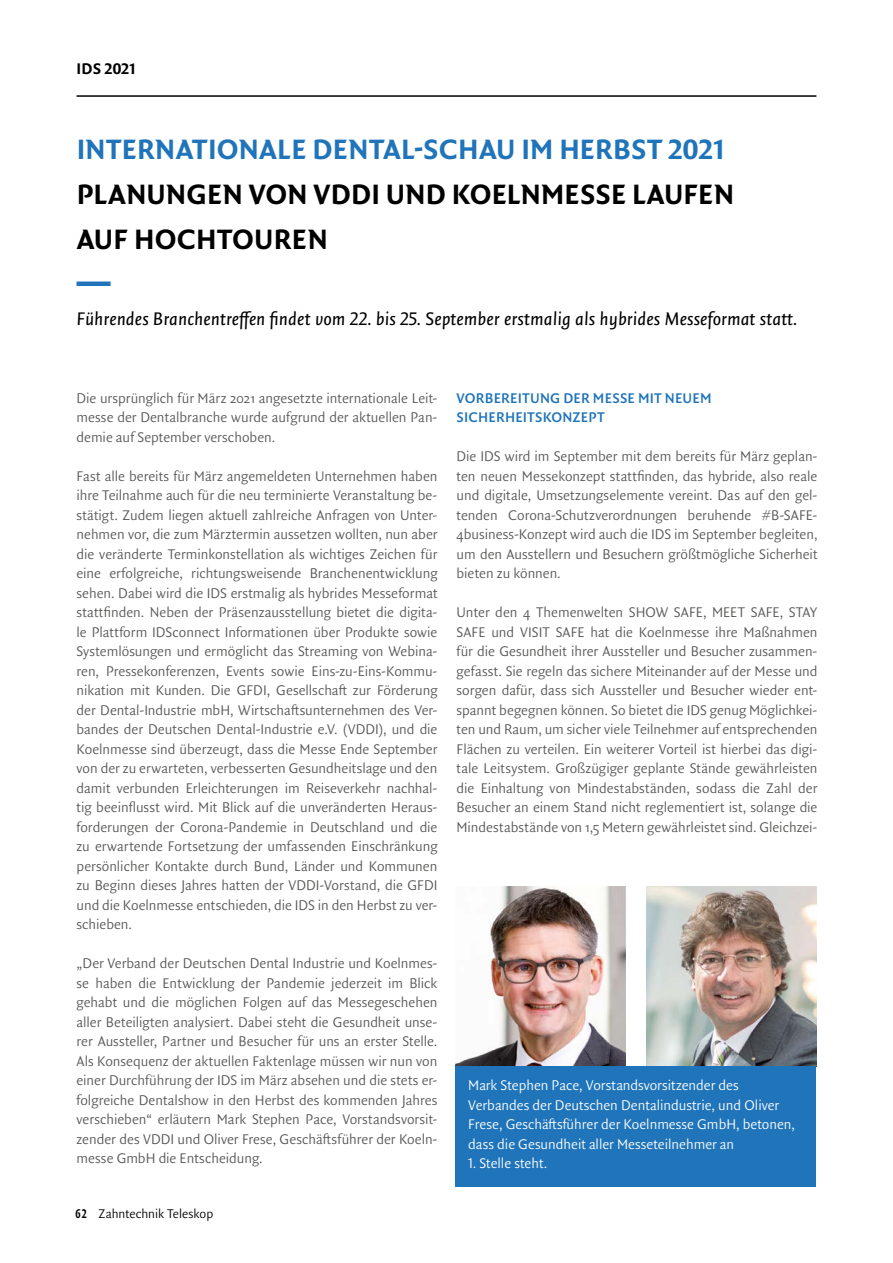
<style>
.page{position:relative;width:893px;height:1263px;background:#fff}
.page>*{position:absolute;margin:0;border:0;box-sizing:border-box;transform-origin:0 0}
.t1{font:30px/45px "Quadraat Sans OT Bld";letter-spacing:.005em;color:#000}
.t2{font:30px "Quadraat Sans OT Bld";letter-spacing:.005em;color:#1f74ba}
.t3{font:italic 19.5px "Quadraat Sans OT";color:#000}
.t4{font:16.5px "Quadraat Sans OT Bld";color:#000}
.t5{font:300 15px/19.5px "Quadraat Sans OT";color:#575756;text-align:justify}
.t6{font:300 15px/19.5px "Quadraat Sans OT";color:#fff}
.t7{font:600 15px/19.5px "Quadraat Sans OT";letter-spacing:.01em;color:#1f74ba}
.t8{font:300 13.5px "Quadraat Sans OT";color:#000}
.s1{font-family:"Quadraat Sans OT Bld";font-weight:400}
</style>
<div class="page">
<hr style="left:77px;top:95px;width:739px;height:2px;background:#000">
<img style="left:455px;top:887px;width:171px;height:179px">
<div style="left:77px;top:281px;width:34px;height:5px;background:#1f74ba"></div>
<img style="left:646px;top:887px;width:170px;height:179px">
<div style="left:455px;top:1066px;width:361px;height:120px;background:#1f74ba"></div>
<p class="t4" style="left:77px;top:57px;width:61px">IDS 2021</p>
<h1 class="t2" style="left:77px;top:128px;width:650px">INTERNATIONALE DENTAL-SCHAU IM HERBST 2021</h1>
<h1 class="t1" style="left:77px;top:171px;width:659px">PLANUNGEN VON VDDI UND KOELNMESSE LAUFEN<br>AUF HOCHTOUREN</h1>
<h2 class="t3" style="left:77px;top:306px;width:722px">Führendes Branchentreffen findet vom 22. bis 25. September erstmalig als hybrides Messeformat statt.</h2>
<p class="t5" style="left:77px;top:388px;width:362px">Die ursprünglich für März 2021 angesetzte internationale Leit&shy;messe der Dentalbranche wurde aufgrund der aktuellen Pan&shy;demie auf September verschoben.</p>
<p class="t5" style="left:77px;top:466px;width:362px">Fast alle bereits für März angemeldeten Unternehmen haben ihre Teilnahme auch für die neu terminierte Veranstaltung be&shy;stätigt. Zudem liegen aktuell zahlreiche Anfragen von Unter&shy;nehmen vor, die zum Märztermin aussetzen wollten, nun aber die veränderte Terminkonstellation als wichtiges Zeichen für eine erfolgreiche, richtungsweisende Branchenentwicklung sehen. Dabei wird die IDS erstmalig als hybrides Messeformat stattfinden. Neben der Präsenzausstellung bietet die digita&shy;le Plattform IDSconnect Informationen über Produkte sowie Systemlösungen und ermöglicht das Streaming von Webina&shy;ren, Pressekonferenzen, Events sowie Eins-zu-Eins-Kommu&shy;nikation mit Kunden. Die GFDI, Gesellschaft zur Förderung der Dental-Industrie mbH, Wirtschaftsunternehmen des Ver&shy;bandes der Deutschen Dental-Industrie e.V. (VDDI), und die Koelnmesse sind überzeugt, dass die Messe Ende September von der zu erwarteten, verbesserten Gesundheitslage und den damit verbunden Erleichterungen im Reiseverkehr nachhal&shy;tig beeinflusst wird. Mit Blick auf die unveränderten Heraus&shy;forderungen der Corona-Pandemie in Deutschland und die zu erwartende Fortsetzung der umfassenden Einschränkung persönlicher Kontakte durch Bund, Länder und Kommunen zu Beginn dieses Jahres hatten der VDDI-Vorstand, die GFDI und die Koelnmesse entschieden, die IDS in den Herbst zu ver&shy;schieben.</p>
<p class="t5" style="left:77px;top:953px;width:362px">„Der Verband der Deutschen Dental Industrie und Koelnmes&shy;se haben die Entwicklung der Pandemie jederzeit im Blick gehabt und die möglichen Folgen auf das Messegeschehen aller Beteiligten analysiert. Dabei steht die Gesundheit unse&shy;rer Aussteller, Partner und Besucher für uns an erster Stelle.<br>Als Konsequenz der aktuellen Faktenlage müssen wir nun von einer Durchführung der IDS im März absehen und die stets er&shy;folgreiche Dentalshow in den Herbst des kommenden Jahres verschieben“ erläutern Mark Stephen Pace, Vorstandsvorsit&shy;zender des VDDI und Oliver Frese, Geschäftsführer der Koeln&shy;messe GmbH die Entscheidung.</p>
<p class="t8" style="left:75px;top:1204px;width:139px"><span class="s1">62</span> Zahntechnik Teleskop</p>
<p class="t7" style="left:457px;top:388px;width:257px">VORBEREITUNG DER MESSE MIT NEUEM<br>SICHERHEITSKONZEPT</p>
<p class="t5" style="left:457px;top:446px;width:362px">Die IDS wird im September mit dem bereits für März geplan&shy;ten neuen Messekonzept stattfinden, das hybride, also reale und digitale, Umsetzungselemente vereint. Das auf den gel&shy;tenden Corona-Schutzverordnungen beruhende #B-SAFE-4business-Konzept wird auch die IDS im September begleiten, um den Ausstellern und Besuchern größtmögliche Sicherheit bieten zu können.</p>
<p class="t5" style="left:457px;top:602px;width:362px">Unter den 4 Themenwelten SHOW SAFE, MEET SAFE, STAY SAFE und VISIT SAFE hat die Koelnmesse ihre Maßnahmen für die Gesundheit ihrer Aussteller und Besucher zusammen&shy;gefasst. Sie regeln das sichere Miteinander auf der Messe und sorgen dafür, dass sich Aussteller und Besucher wieder ent&shy;spannt begegnen können. So bietet die IDS genug Möglichkei&shy;ten und Raum, um sicher viele Teilnehmer auf entsprechenden Flächen zu verteilen. Ein weiterer Vorteil ist hierbei das digi&shy;tale Leitsystem. Großzügiger geplante Stände gewährleisten die Einhaltung von Mindestabständen, sodass die Zahl der Besucher an einem Stand nicht reglementiert ist, solange die Mindestabstände von 1,5 Metern gewährleistet sind. Gleichzei-</p>
<p class="t6" style="left:468px;top:1076px;width:328px">Mark Stephen Pace, Vorstandsvorsitzender des Verbandes der Deutschen Dentalindustrie, und Oliver Frese, Geschäftsführer der Koelnmesse GmbH, betonen, dass die Gesundheit aller Messeteilnehmer an</p>
<p class="t6" style="left:468px;top:1154px;width:81px">1. Stelle steht.</p>
</div>
